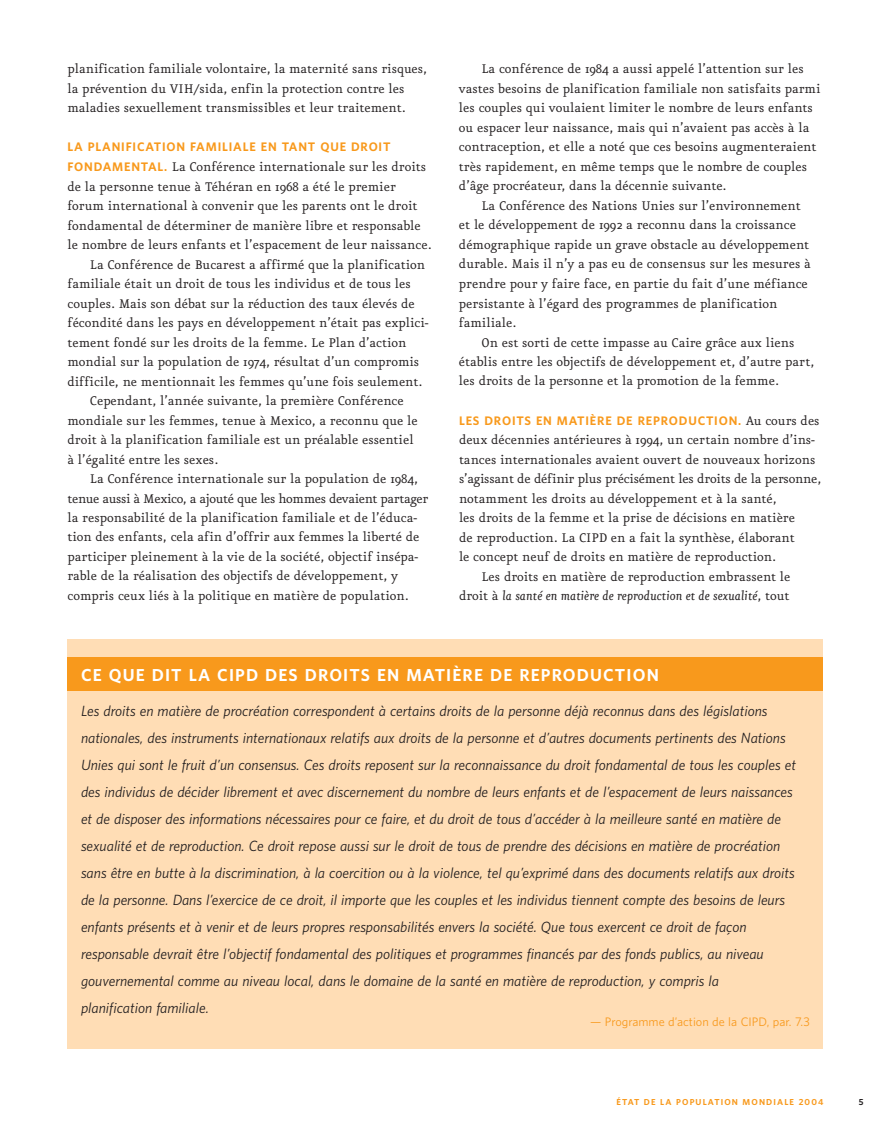
<style>
.page{position:relative;width:891px;height:1134px;background:#fff}
.page>*{position:absolute;margin:0;border:0;box-sizing:border-box;transform-origin:0 0}
.t1{font:700 15.75px "UNFPA";letter-spacing:.07em;color:#fff}
.t2{font:15px/19.5px "Eureka";color:#231f20}
.t3{font:italic 15px "Eureka";color:#231f20}
.t4{font:15px "Eureka";letter-spacing:-.025em;color:#231f20}
.t5{font:italic 13.5px/27px "UNFPA Text";color:#231f20}
.t6{font:700 11.25px "UNFPA";letter-spacing:.07em;color:#f8991c}
.t7{font:11.25px "UNFPA Text";color:#f8991c}
.t8{font:700 7.8px "UNFPA";letter-spacing:.14em;color:#f8991c}
.t9{font:700 7.8px "UNFPA";color:#231f20}
.s1{font-family:"UNFPA";font-weight:700;font-size:11.25px;color:#f8991c}
.s2{font-family:"Eureka";font-weight:400;font-size:15px;color:#231f20}
.s3{font-style:normal}
</style>
<div class="page">
<div style="left:68px;top:639px;width:756px;height:409px;background:#ffddb5"></div>
<div style="left:68px;top:657px;width:756px;height:34px;background:#f8991c"></div>
<p class="t2" style="left:68px;top:62px;width:361px">planification familiale volontaire, la maternité sans risques, la prévention du VIH/sida, enfin la protection contre les maladies sexuellement transmissibles et leur traitement.</p>
<p class="t6" style="left:68px;top:143px;width:325px">LA PLANIFICATION FAMILIALE EN TANT QUE DROIT</p>
<p class="t2" style="left:68px;top:159px;width:360px"><span class="s1">FONDAMENTAL.</span> La Conférence internationale sur les droits</p>
<p class="t2" style="left:67px;top:179px;width:330px">de la personne tenue à Téhéran en 1968 a été le premier</p>
<p class="t2" style="left:67px;top:198px;width:352px">forum international à convenir que les parents ont le droit</p>
<p class="t2" style="left:67px;top:218px;width:355px">fondamental de déterminer de manière libre et responsable</p>
<p class="t2" style="left:67px;top:237px;width:366px">le nombre de leurs enfants et l’espacement de leur naissance.</p>
<p class="t2" style="left:90px;top:257px;width:337px">La Conférence de Bucarest a affirmé que la planification</p>
<p class="t2" style="left:67px;top:276px;width:345px">familiale était un droit de tous les individus et de tous les</p>
<p class="t2" style="left:67px;top:296px;width:349px">couples. Mais son débat sur la réduction des taux élevés de</p>
<p class="t2" style="left:67px;top:315px;width:363px">fécondité dans les pays en développement n’était pas explici-</p>
<p class="t2" style="left:67px;top:335px;width:340px">tement fondé sur les droits de la femme. Le Plan d’action</p>
<p class="t2" style="left:67px;top:354px;width:353px">mondial sur la population de 1974, résultat d’un compromis</p>
<p class="t2" style="left:67px;top:374px;width:357px">difficile, ne mentionnait les femmes qu’une fois seulement.</p>
<p class="t2" style="left:90px;top:393px;width:315px">Cependant, l’année suivante, la première Conférence</p>
<p class="t2" style="left:67px;top:413px;width:352px">mondiale sur les femmes, tenue à Mexico, a reconnu que le</p>
<p class="t2" style="left:67px;top:432px;width:348px">droit à la planification familiale est un préalable essentiel</p>
<p class="t2" style="left:67px;top:452px;width:152px">à l’égalité entre les sexes.</p>
<p class="t2" style="left:90px;top:471px;width:330px">La Conférence internationale sur la population de 1984,</p>
<p class="t4" style="left:67px;top:493px;width:362px">tenue aussi à Mexico, a ajouté que les hommes devaient partager</p>
<p class="t2" style="left:67px;top:510px;width:351px">la responsabilité de la planification familiale et de l’éduca-</p>
<p class="t2" style="left:67px;top:530px;width:354px">tion des enfants, cela afin d’offrir aux femmes la liberté de</p>
<p class="t2" style="left:67px;top:549px;width:352px">participer pleinement à la vie de la société, objectif insépa-</p>
<p class="t2" style="left:67px;top:569px;width:332px">rable de la réalisation des objectifs de développement, y</p>
<p class="t2" style="left:67px;top:588px;width:343px">compris ceux liés à la politique en matière de population.</p>
<p class="t2" style="left:459px;top:62px;width:363px;text-indent:22px">La conférence de 1984 a aussi appelé l’attention sur les vastes besoins de planification familiale non satisfaits parmi les couples qui voulaient limiter le nombre de leurs enfants ou espacer leur naissance, mais qui n’avaient pas accès à la contraception, et elle a noté que ces besoins augmenteraient très rapidement, en même temps que le nombre de couples d’âge procréateur, dans la décennie suivante.</p>
<p class="t2" style="left:459px;top:198px;width:353px;text-indent:22px">La Conférence des Nations Unies sur l’environnement et le développement de 1992 a reconnu dans la croissance démographique rapide un grave obstacle au développement durable. Mais il n’y a pas eu de consensus sur les mesures à prendre pour y faire face, en partie du fait d’une méfiance persistante à l’égard des programmes de planification familiale.</p>
<p class="t2" style="left:459px;top:335px;width:357px;text-indent:22px">On est sorti de cette impasse au Caire grâce aux liens établis entre les objectifs de développement et, d’autre part, les droits de la personne et la promotion de la femme.</p>
<p class="t6" style="left:459px;top:416px;width:362px">LES DROITS EN MATIÈRE DE REPRODUCTION. <span class="s2">Au cours des</span></p>
<p class="t2" style="left:459px;top:432px;width:358px">deux décennies antérieures à 1994, un certain nombre d’ins-</p>
<p class="t2" style="left:459px;top:452px;width:358px">tances internationales avaient ouvert de nouveaux horizons</p>
<p class="t2" style="left:459px;top:471px;width:364px">s’agissant de définir plus précisément les droits de la personne,</p>
<p class="t2" style="left:459px;top:491px;width:319px">notamment les droits au développement et à la santé,</p>
<p class="t2" style="left:459px;top:510px;width:338px">les droits de la femme et la prise de décisions en matière</p>
<p class="t2" style="left:459px;top:530px;width:337px">de reproduction. La CIPD en a fait la synthèse, élaborant</p>
<p class="t2" style="left:459px;top:549px;width:319px">le concept neuf de droits en matière de reproduction.</p>
<p class="t2" style="left:482px;top:569px;width:311px">Les droits en matière de reproduction embrassent le</p>
<p class="t3" style="left:459px;top:591px;width:332px"><span class="s3">droit à</span> la santé en matière de reproduction et de sexualité<span class="s3">, tout</span></p>
<p class="t1" style="left:81px;top:669px;width:579px">CE QUE DIT LA CIPD DES DROITS EN MATIÈRE DE REPRODUCTION</p>
<p class="t5" style="left:81px;top:698px;width:716px">Les droits en matière de procréation correspondent à certains droits de la personne déjà reconnus dans des législations nationales, des instruments internationaux relatifs aux droits de la personne et d’autres documents pertinents des Nations Unies qui sont le fruit d’un consensus. Ces droits reposent sur la reconnaissance du droit fondamental de tous les couples et des individus de décider librement et avec discernement du nombre de leurs enfants et de l’espacement de leurs naissances et de disposer des informations nécessaires pour ce faire, et du droit de tous d’accéder à la meilleure santé en matière de sexualité et de reproduction. Ce droit repose aussi sur le droit de tous de prendre des décisions en matière de procréation sans être en butte à la discrimination, à la coercition ou à la violence, tel qu’exprimé dans des documents relatifs aux droits de la personne. Dans l’exercice de ce droit, il importe que les couples et les individus tiennent compte des besoins de leurs enfants présents et à venir et de leurs propres responsabilités envers la société. Que tous exercent ce droit de façon responsable devrait être l’objectif fondamental des politiques et programmes financés par des fonds publics, au niveau gouvernemental comme au niveau local, dans le domaine de la santé en matière de reproduction, y compris la<br>planification familiale.</p>
<p class="t7" style="left:590px;top:1018px;width:221px">— Programme d’action de la CIPD, par. 7.3</p>
<p class="t8" style="left:616px;top:1099px;width:208px">ÉTAT DE LA POPULATION MONDIALE 2004</p>
<p class="t9" style="left:859px;top:1099px;width:6px">5</p>
</div>
